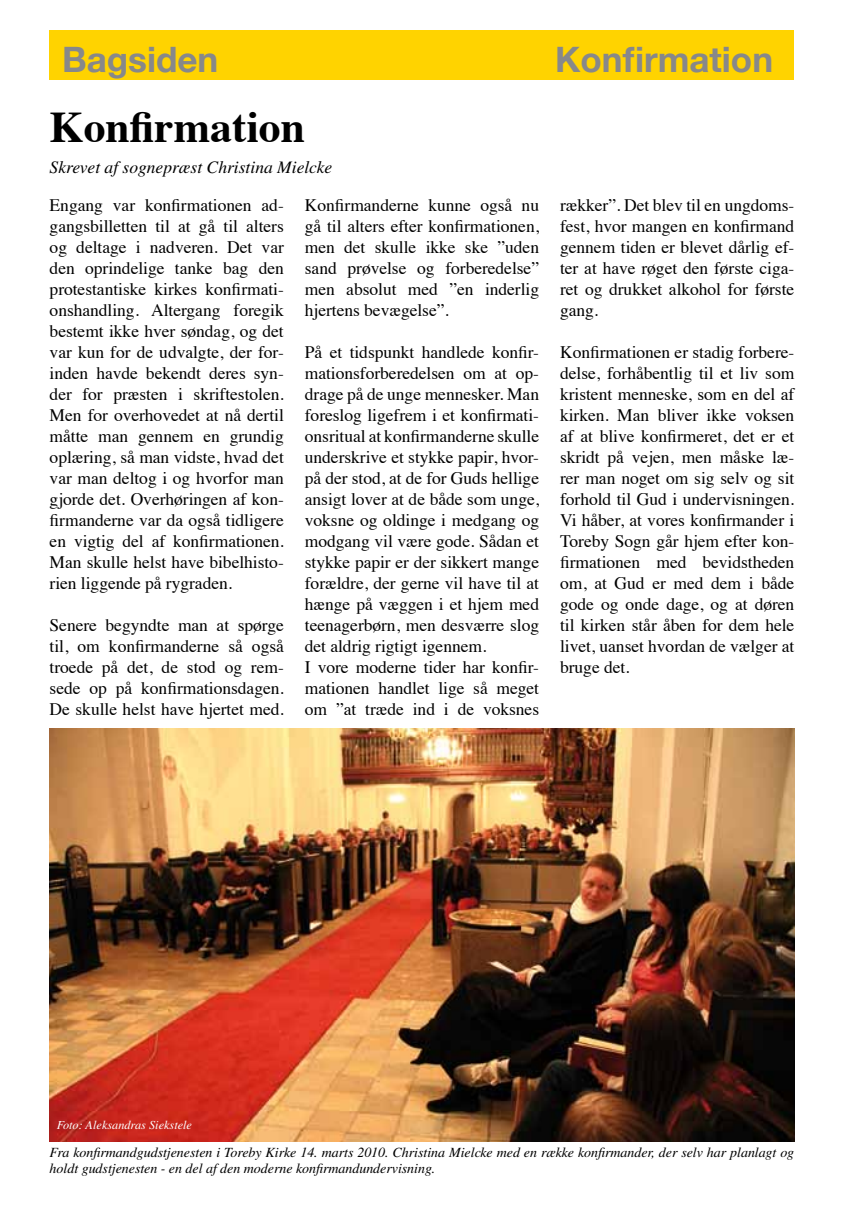
<style>
.page{position:relative;width:844px;height:1216px;background:#fff}
.page>*{position:absolute;margin:0;border:0;box-sizing:border-box;transform-origin:0 0}
.t1{font:700 43.75px "Times";color:#000}
.t2{font:700 35px "Helvetica Neue";color:#87888a}
.t3{font:17.5px/21px "Times";letter-spacing:-.005em;color:#000;text-align:justify}
.t4{font:italic 17.5px "Times";color:#000}
.t5{font:italic 14px/16.8px "Times";letter-spacing:-.005em;color:#000}
.t6{font:italic 12.25px "Times";color:#fff}
</style>
<div class="page">
<div style="left:50px;top:30px;width:744px;height:49px;background:#ffd300"></div>
<img style="left:50px;top:728px;width:744px;height:413px">
<h2 class="t2" style="left:62px;top:38px;width:158px">Bagsiden</h2>
<h2 class="t2" style="left:555px;top:38px;width:219px">Konfirmation</h2>
<h1 class="t1" style="left:50px;top:85px;width:257px">Konfirmation</h1>
<p class="t4" style="left:50px;top:157px;width:284px">Skrevet af sognepræst Christina Mielcke</p>
<p class="t3" style="left:50px;top:193px;width:236px">Engang var konfirmationen ad&shy;gangsbilletten til at gå til alters og deltage i nadveren. Det var den oprindelige tanke bag den protestantiske kirkes konfirmati&shy;onshandling. Altergang foregik bestemt ikke hver søndag, og det var kun for de udvalgte, der for&shy;inden havde bekendt deres syn&shy;der for præsten i skriftestolen.<br>Men for overhovedet at nå dertil måtte man gennem en grundig oplæring, så man vidste, hvad det var man deltog i og hvorfor man gjorde det. Overhøringen af kon&shy;firmanderne var da også tidligere en vigtig del af konfirmationen.<br>Man skulle helst have bibelhisto&shy;rien liggende på rygraden.</p>
<p class="t3" style="left:50px;top:613px;width:236px">Senere begyndte man at spørge til, om konfirmanderne så også troede på det, de stod og rem&shy;sede op på konfirmationsdagen.<br>De skulle helst have hjertet med.</p>
<p class="t3" style="left:305px;top:193px;width:236px">Konfirmanderne kunne også nu gå til alters efter konfirmationen, men det skulle ikke ske ”uden sand prøvelse og forberedelse” men absolut med ”en inderlig hjertens bevægelse”.</p>
<p class="t3" style="left:305px;top:340px;width:236px;text-align:left">På et tidspunkt handlede konfir&shy;mationsforberedelsen om at op&shy;drage på de unge mennesker. Man foreslog ligefrem i et konfirmati&shy;onsritual at konfirmanderne skulle underskrive et stykke papir, hvor&shy;på der stod, at de for Guds hellige ansigt lover at de både som unge, voksne og oldinge i medgang og modgang vil være gode. Sådan et stykke papir er der sikkert mange forældre, der gerne vil have til at hænge på væggen i et hjem med teenagerbørn, men desværre slog det aldrig rigtigt igennem.<br>I vore moderne tider har konfir&shy;mationen handlet lige så meget om ”at træde ind i de voksnes</p>
<p class="t3" style="left:560px;top:193px;width:236px">rækker”. Det blev til en ungdoms&shy;fest, hvor mangen en konfirmand gennem tiden er blevet dårlig ef&shy;ter at have røget den første ciga&shy;ret og drukket alkohol for første gang.</p>
<p class="t3" style="left:560px;top:340px;width:236px">Konfirmationen er stadig forbere&shy;delse, forhåbentlig til et liv som kristent menneske, som en del af kirken. Man bliver ikke voksen af at blive konfirmeret, det er et skridt på vejen, men måske læ&shy;rer man noget om sig selv og sit forhold til Gud i undervisningen.<br>Vi håber, at vores konfirmander i Toreby Sogn går hjem efter kon&shy;firmationen med bevidstheden om, at Gud er med dem i både gode og onde dage, og at døren til kirken står åben for dem hele livet, uanset hvordan de vælger at bruge det.</p>
<p class="t6" style="left:57px;top:1118px;width:137px">Foto: Aleksandras Siekstele</p>
<p class="t5" style="left:50px;top:1143px;width:746px">Fra konfirmandgudstjenesten i Toreby Kirke 14. marts 2010. Christina Mielcke med en række konfirmander, der selv har planlagt og holdt gudstjenesten - en del af den moderne konfirmandundervisning.</p>
</div>
